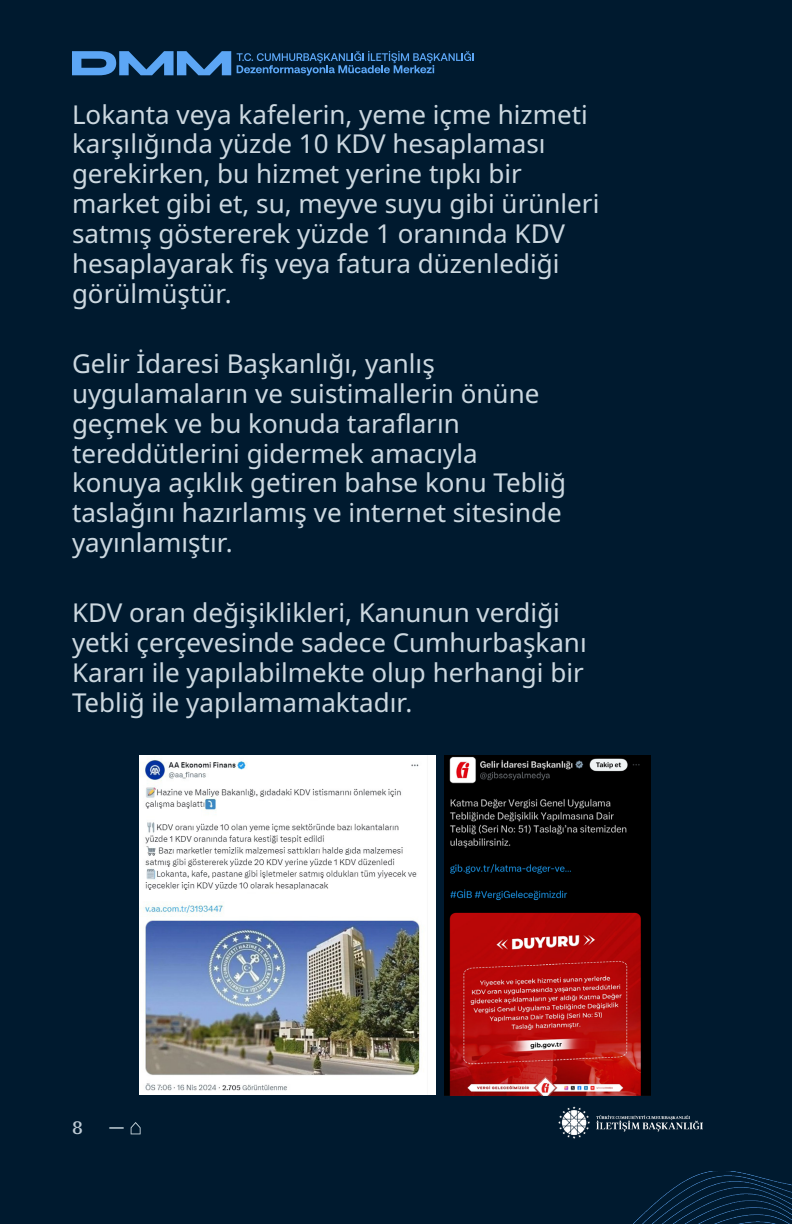
<style>
.page{position:relative;width:792px;height:1224px;background:#001a2f}
.page>*{position:absolute;margin:0;border:0;box-sizing:border-box;transform-origin:0 0}
.t1{font:26px/30px "Noto Sans";color:#ccd8e0}
.t2{font:500 20px "IBM Plex Serif";color:#ccd9e0}
.t3{font:500 18px "IBM Plex Serif";color:#bfccd6}
</style>
<div class="page">
<img style="left:633px;top:1171px;width:159px;height:53px">
<img style="left:558px;top:1106px;width:144px;height:32px">
<svg style="left:131px;top:1122px;width:10px;height:12px"></svg>
<svg style="left:72px;top:51px;width:159px;height:24px"></svg>
<svg style="left:237px;top:51px;width:237px;height:24px"></svg>
<img style="left:139px;top:756px;width:297px;height:339px">
<img style="left:444px;top:756px;width:206px;height:340px">
<p class="t1" style="left:72px;top:100px;width:529px">Lokanta veya kafelerin, yeme içme hizmeti karşılığında yüzde 10 KDV hesaplaması gerekirken, bu hizmet yerine tıpkı bir market gibi et, su, meyve suyu gibi ürünleri satmış göstererek yüzde 1 oranında KDV hesaplayarak fiş veya fatura düzenlediği görülmüştür.</p>
<p class="t1" style="left:72px;top:349px;width:496px">Gelir İdaresi Başkanlığı, yanlış uygulamaların ve suistimallerin önüne geçmek ve bu konuda tarafların tereddütlerini gidermek amacıyla konuya açıklık getiren bahse konu Tebliğ taslağını hazırlamış ve internet sitesinde yayınlamıştır.</p>
<p class="t1" style="left:72px;top:598px;width:516px">KDV oran değişiklikleri, Kanunun verdiği yetki çerçevesinde sadece Cumhurbaşkanı Kararı ile yapılabilmekte olup herhangi bir Tebliğ ile yapılamamaktadır.</p>
<p class="t3" style="left:72px;top:1114px;width:12px">8</p>
<p class="t2" style="left:109px;top:1112px;width:17px">—</p>
</div>
